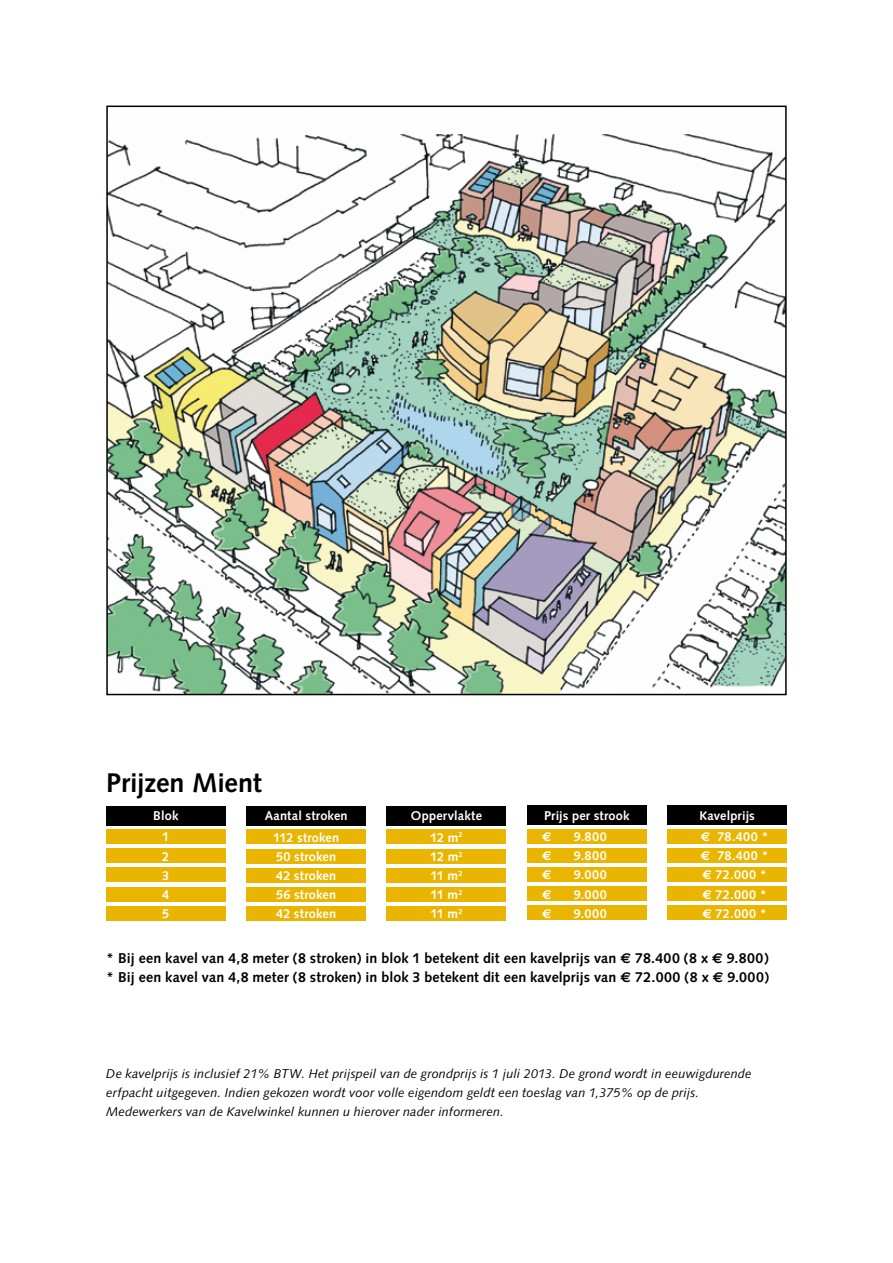
<style>
.page{position:relative;width:893px;height:1263px;background:#fff}
.page>*{position:absolute;margin:0;border:0;box-sizing:border-box;transform-origin:0 0}
.t1{font:700 27px "Syntax";letter-spacing:-.01em;color:#000}
.t2{font:700 14.25px/19.2px "Syntax";letter-spacing:.01em;color:#000}
.t3{font:italic 12.75px/19.2px "Syntax";letter-spacing:.005em;color:#000}
.t4{font:700 12.75px/19.2px "Syntax";letter-spacing:.015em;color:#fff;text-align:justify}
.t5{font:700 12.75px "Euro Sans";color:#fff}
.s1{font-family:"Euro Sans"}
</style>
<div class="page">
<img style="left:109px;top:134px;width:675px;height:558px">
<div style="left:106px;top:806px;width:119px;height:19px;background:#000"></div>
<div style="left:106px;top:829px;width:119px;height:15px;background:#e9b500"></div>
<div style="left:106px;top:848px;width:119px;height:15px;background:#e9b500"></div>
<div style="left:106px;top:868px;width:119px;height:14px;background:#e9b500"></div>
<div style="left:106px;top:887px;width:119px;height:14px;background:#e9b500"></div>
<div style="left:106px;top:906px;width:119px;height:14px;background:#e9b500"></div>
<div style="left:387px;top:806px;width:119px;height:19px;background:#000"></div>
<div style="left:387px;top:829px;width:119px;height:15px;background:#e9b500"></div>
<div style="left:387px;top:848px;width:119px;height:15px;background:#e9b500"></div>
<div style="left:387px;top:868px;width:119px;height:14px;background:#e9b500"></div>
<div style="left:387px;top:887px;width:119px;height:15px;background:#e9b500"></div>
<div style="left:387px;top:906px;width:119px;height:15px;background:#e9b500"></div>
<div style="left:247px;top:806px;width:119px;height:19px;background:#000"></div>
<div style="left:247px;top:829px;width:119px;height:15px;background:#e9b500"></div>
<div style="left:247px;top:848px;width:119px;height:15px;background:#e9b500"></div>
<div style="left:247px;top:868px;width:119px;height:14px;background:#e9b500"></div>
<div style="left:247px;top:887px;width:119px;height:15px;background:#e9b500"></div>
<div style="left:247px;top:906px;width:119px;height:15px;background:#e9b500"></div>
<div style="left:668px;top:805px;width:119px;height:19px;background:#000"></div>
<div style="left:668px;top:829px;width:119px;height:15px;background:#e9b500"></div>
<div style="left:668px;top:848px;width:119px;height:15px;background:#e9b500"></div>
<div style="left:668px;top:867px;width:119px;height:15px;background:#e9b500"></div>
<div style="left:668px;top:886px;width:119px;height:15px;background:#e9b500"></div>
<div style="left:668px;top:905px;width:119px;height:15px;background:#e9b500"></div>
<div style="left:527px;top:805px;width:119px;height:19px;background:#000"></div>
<div style="left:527px;top:829px;width:119px;height:15px;background:#e9b500"></div>
<div style="left:527px;top:848px;width:119px;height:15px;background:#e9b500"></div>
<div style="left:527px;top:867px;width:119px;height:15px;background:#e9b500"></div>
<div style="left:527px;top:886px;width:119px;height:15px;background:#e9b500"></div>
<div style="left:527px;top:905px;width:119px;height:15px;background:#e9b500"></div>
<h1 class="t1" style="left:106px;top:767px;width:157px">Prijzen Mient</h1>
<p class="t4" style="left:153px;top:806px;width:27px;line-height:21px;text-align:center">Blok<br>1</p>
<p class="t4" style="left:162px;top:847px;width:9px">2<br>3<br>4<br>5</p>
<p class="t4" style="left:265px;top:805px;width:84px;line-height:21.3px;text-align:center">Aantal stroken<br>112 stroken</p>
<p class="t4" style="left:276px;top:847px;width:62px">50 stroken 42 stroken 56 stroken 42 stroken</p>
<p class="t4" style="left:411px;top:805px;width:73px;line-height:21.3px;text-align:center">Oppervlakte<br>12 m<sup>2</sup></p>
<p class="t4" style="left:430px;top:847px;width:34px">12 m<sup>2<br></sup>11 m<sup>2<br></sup>11 m<sup>2<br></sup>11 m<sup>2</sup></p>
<p class="t4" style="left:544px;top:806px;width:87px">Prijs per strook</p>
<p class="t5" style="left:542px;top:829px;width:11px">E</p>
<p class="t4" style="left:574px;top:827px;width:35px">9.800</p>
<p class="t5" style="left:542px;top:848px;width:11px">E</p>
<p class="t4" style="left:574px;top:846px;width:35px">9.800</p>
<p class="t5" style="left:542px;top:867px;width:11px">E</p>
<p class="t4" style="left:574px;top:865px;width:34px">9.000</p>
<p class="t5" style="left:542px;top:887px;width:11px">E</p>
<p class="t4" style="left:574px;top:884px;width:34px">9.000</p>
<p class="t5" style="left:542px;top:906px;width:11px">E</p>
<p class="t4" style="left:574px;top:904px;width:34px">9.000</p>
<p class="t4" style="left:699px;top:805px;width:71px;line-height:21.3px">Kavelprijs<br><span class="s1">E</span> 78.400 *</p>
<p class="t4" style="left:701px;top:846px;width:69px"><span class="s1">E</span> 78.400 * <span class="s1">E</span> 72.000 * <span class="s1">E</span> 72.000 * <span class="s1">E</span> 72.000 *</p>
<p class="t2" style="left:106px;top:949px;width:664px">* Bij een kavel van 4,8 meter (8 stroken) in blok 1 betekent dit een kavelprijs van <span class="s1">E</span> 78.400 (8 x <span class="s1">E</span> 9.800) * Bij een kavel van 4,8 meter (8 stroken) in blok 3 betekent dit een kavelprijs van <span class="s1">E</span> 72.000 (8 x <span class="s1">E</span> 9.000)</p>
<p class="t3" style="left:106px;top:1064px;width:647px">De kavelprijs is inclusief 21% BTW. Het prijspeil van de grondprijs is 1 juli 2013. De grond wordt in eeuwigdurende erfpacht uitgegeven. Indien gekozen wordt voor volle eigendom geldt een toeslag van 1,375% op de prijs.<br>Medewerkers van de Kavelwinkel kunnen u hierover nader informeren.</p>
</div>
